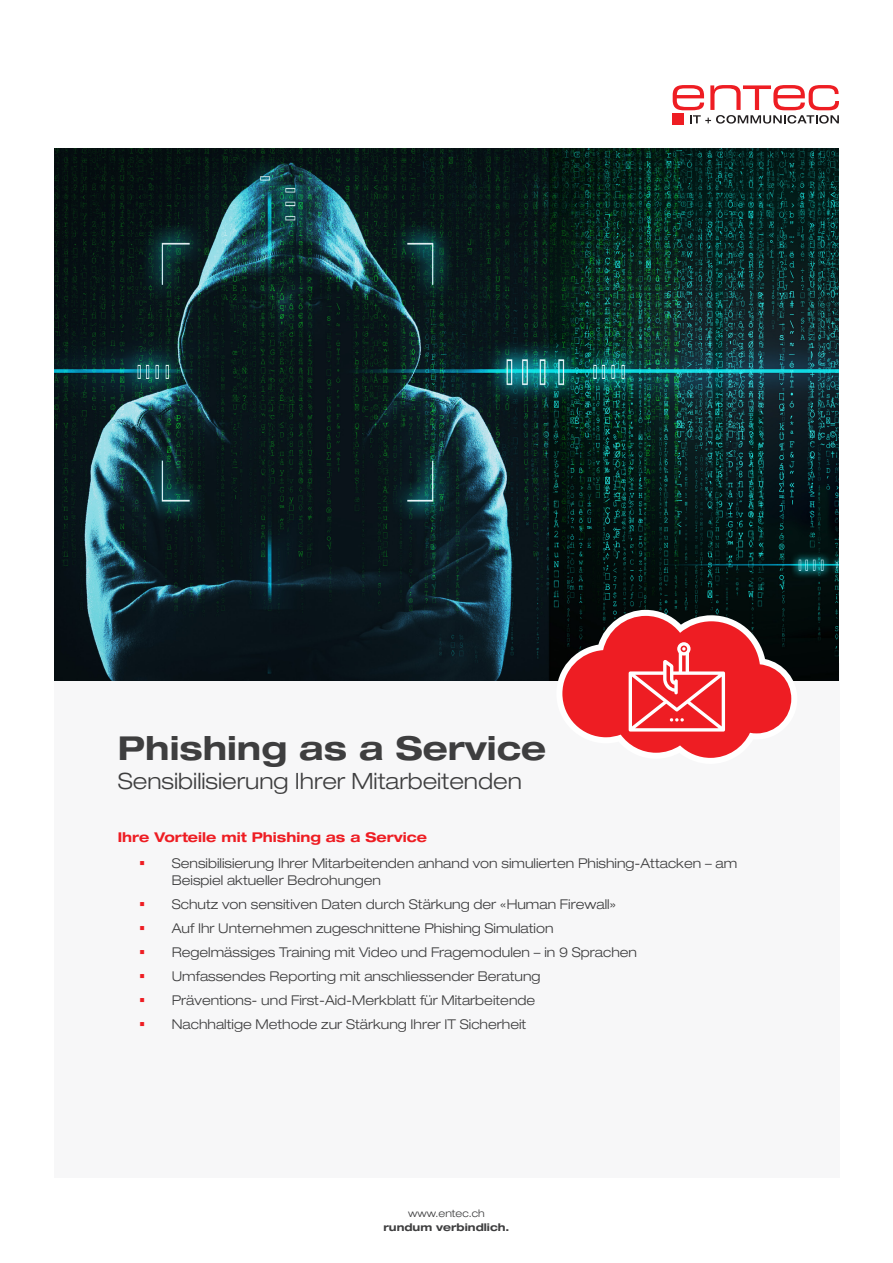
<style>
.page{position:relative;width:893px;height:1263px;background:#fff}
.page>*{position:absolute;margin:0;border:0;box-sizing:border-box;transform-origin:0 0}
.t1{font:700 expanded 33px "Helvetica Neue";color:#3e3e3f}
.t2{font:300 expanded 22.5px "Helvetica Neue";color:#3e3e3f}
.t3{font:300 expanded 13.5px/17.5px "Helvetica Neue LT Pro";color:#3e3e3f}
.Zwischentitel{font:700 expanded 13.5px "Helvetica Neue LT Pro";color:#ee1d23}
.t4{font:700 expanded 10.5px "Helvetica Neue LT Pro";color:#3e3e3f}
.t5{font:300 expanded 10.5px "Helvetica Neue LT Pro";color:#3e3e3f}
</style>
<div class="page">
<div style="left:673px;top:114px;width:11px;height:11px;background:#ee1d23"></div>
<svg style="left:673px;top:85px;width:166px;height:39px"></svg>
<div style="left:54px;top:663px;width:786px;height:515px;background:#f7f7f8"></div>
<img style="left:54px;top:149px;width:785px;height:531px">
<svg style="left:556px;top:610px;width:241px;height:148px"></svg>
<p class="t1" style="left:118px;top:727px;width:430px">Phishing as a Service</p>
<p class="t2" style="left:118px;top:768px;width:406px">Sensibilisierung Ihrer Mitarbeitenden</p>
<p class="Zwischentitel" style="left:118px;top:828px;width:311px">Ihre Vorteile mit Phishing as a Service</p>
<p class="t3" style="left:172px;top:854px;width:567px">Sensibilisierung Ihrer Mitarbeitenden anhand von simulierten Phishing-Attacken – am<br>Beispiel aktueller Bedrohungen</p>
<p class="t3" style="left:172px;top:895px;width:446px">Schutz von sensitiven Daten durch Stärkung der «Human Firewall»</p>
<p class="t3" style="left:172px;top:919px;width:383px">Auf Ihr Unternehmen zugeschnittene Phishing Simulation</p>
<p class="t3" style="left:172px;top:943px;width:467px">Regelmässiges Training mit Video und Fragemodulen – in 9 Sprachen</p>
<p class="t3" style="left:172px;top:967px;width:370px">Umfassendes Reporting mit anschliessender Beratung</p>
<p class="t3" style="left:172px;top:991px;width:365px">Präventions- und First-Aid-Merkblatt für Mitarbeitende</p>
<p class="t3" style="left:172px;top:1015px;width:356px">Nachhaltige Methode zur Stärkung Ihrer IT Sicherheit</p>
<p class="t5" style="left:408px;top:1207px;width:78px">www.entec.ch</p>
<p class="t4" style="left:383px;top:1221px;width:128px">rundum verbindlich.</p>
</div>
